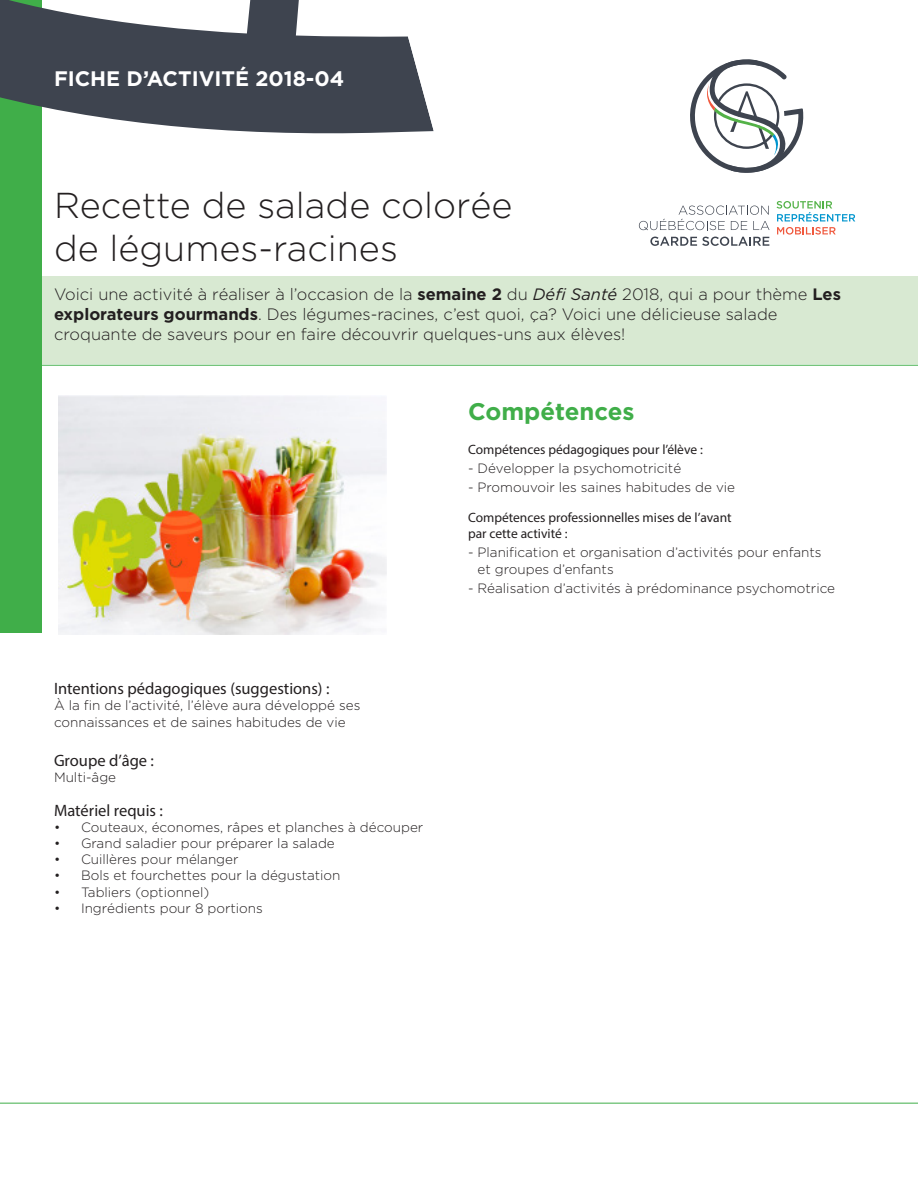
<style>
.page{position:relative;width:918px;height:1188px;background:#fff}
.page>*{position:absolute;margin:0;border:0;box-sizing:border-box;transform-origin:0 0}
.t1{font:300 36px/43.2px "Gotham";color:#231f20}
.t2{font:700 24px "Gotham";color:#40ae49}
.t3{font:700 21px "Gotham";color:#fff}
.t4{font:300 16.5px/19.8px "Gotham";color:#231f20}
.t5{font:16.5px "Myriad Pro";color:#231f20}
.t6{font:300 13.5px/16.2px "Gotham";color:#231f20}
.t7{font:13.5px/16.2px "Myriad Pro";color:#231f20}
.s1{font-weight:700}
.s2{font-weight:400;font-style:italic}
</style>
<div class="page">
<img style="left:58px;top:395px;width:329px;height:239px">
<hr style="left:0;top:365px;width:918px;height:1px;background:#40ae49">
<hr style="left:0;top:1103px;width:918px;height:1px;background:#40ae49">
<svg style="left:639px;top:206px;width:131px;height:24px"></svg>
<svg style="left:650px;top:237px;width:119px;height:9px"></svg>
<svg style="left:777px;top:201px;width:78px;height:34px"></svg>
<svg style="left:690px;top:59px;width:114px;height:114px"></svg>
<div style="left:0;top:276px;width:918px;height:88px;background:#d8e9d2"></div>
<div style="left:1px;top:0;width:41px;height:633px;background:#40ae49"></div>
<svg style="left:0;top:0;width:299px;height:19px"></svg>
<svg style="left:0;top:19px;width:434px;height:128px;fill:#3e444f"></svg>
<p class="t3" style="left:54px;top:67px;width:292px">FICHE D’ACTIVITÉ 2018-04</p>
<p class="t1" style="left:54px;top:183px;width:460px">Recette de salade colorée de légumes-racines</p>
<p class="t4" style="left:54px;top:284px;width:788px">Voici une activité à réaliser à l’occasion de la <span class="s1">semaine 2</span> du <span class="s2">Défi Santé</span> 2018, qui a pour thème <span class="s1">Les explorateurs gourmands</span>. Des légumes-racines, c’est quoi, ça? Voici une délicieuse salade croquante de saveurs pour en faire découvrir quelques-uns aux élèves!</p>
<p class="t5" style="left:54px;top:678px;width:277px">Intentions pédagogiques (suggestions) :</p>
<p class="t6" style="left:54px;top:697px;width:308px">À la fin de l’activité, l’élève aura développé ses connaissances et de saines habitudes de vie</p>
<p class="t5" style="left:54px;top:750px;width:102px">Groupe d’âge :</p>
<p class="t6" style="left:54px;top:769px;width:64px">Multi-âge</p>
<p class="t5" style="left:54px;top:800px;width:111px">Matériel requis :</p>
<p class="t6" style="left:54px;top:819px;width:371px">• Couteaux, économes, râpes et planches à découper</p>
<p class="t6" style="left:54px;top:835px;width:282px">• Grand saladier pour préparer la salade</p>
<p class="t6" style="left:54px;top:851px;width:186px">• Cuillères pour mélanger</p>
<p class="t6" style="left:54px;top:867px;width:288px">• Bols et fourchettes pour la dégustation</p>
<p class="t6" style="left:54px;top:884px;width:157px">• Tabliers (optionnel)</p>
<p class="t6" style="left:54px;top:900px;width:210px">• Ingrédients pour 8 portions</p>
<p class="t2" style="left:468px;top:397px;width:168px">Compétences</p>
<p class="t7" style="left:468px;top:441px;width:236px">Compétences pédagogiques pour l’élève :</p>
<p class="t6" style="left:468px;top:460px;width:215px">- Développer la psychomotricité</p>
<p class="t6" style="left:468px;top:479px;width:269px">- Promouvoir les saines habitudes de vie</p>
<p class="t7" style="left:468px;top:509px;width:265px">Compétences professionnelles mises de l’avant par cette activité :</p>
<p class="t6" style="left:478px;top:544px;width:346px;text-indent:-10px">- Planification et organisation d’activités pour enfants et groupes d’enfants</p>
<p class="t6" style="left:468px;top:580px;width:369px">- Réalisation d’activités à prédominance psychomotrice</p>
</div>
